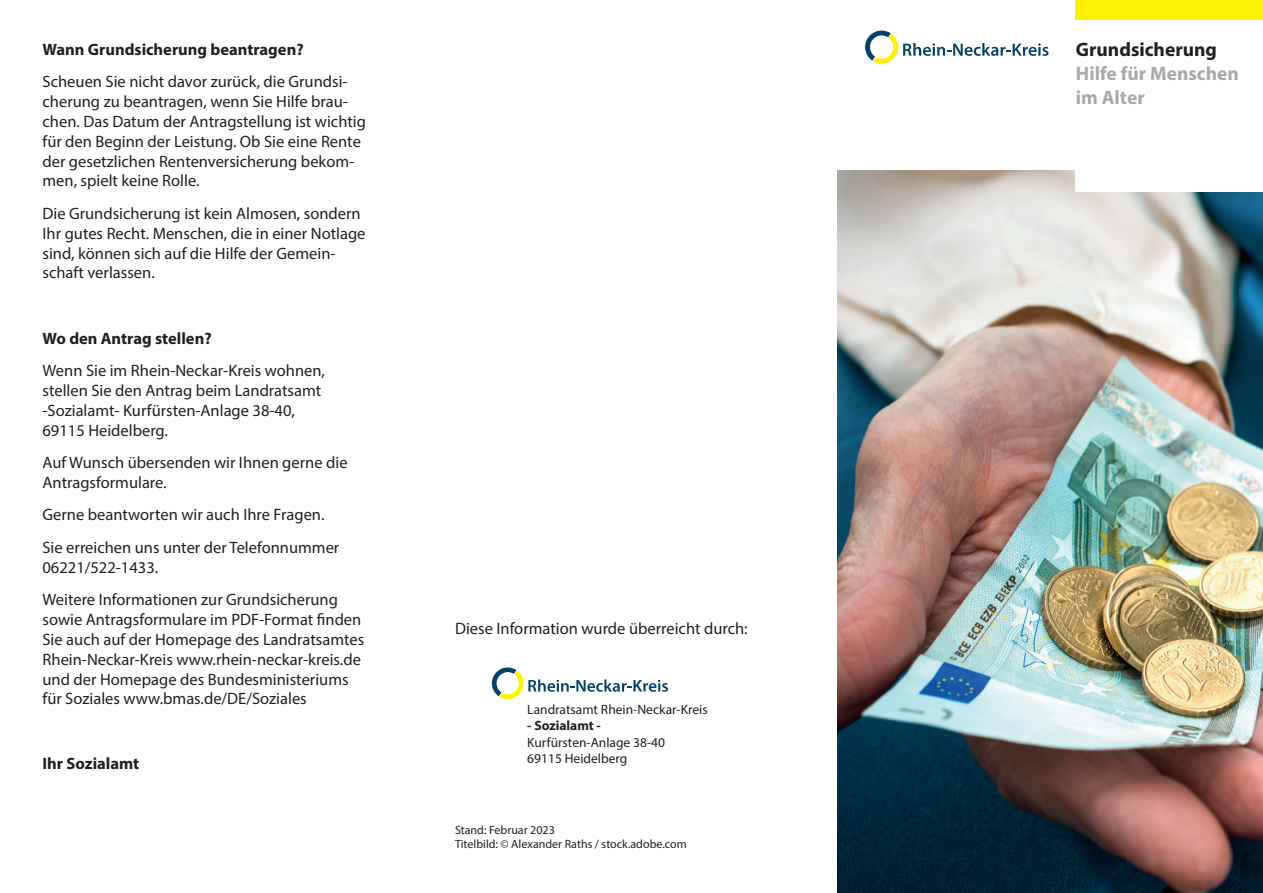
<style>
.page{position:relative;width:1263px;height:893px;background:#fff}
.page>*{position:absolute;margin:0;border:0;box-sizing:border-box;transform-origin:0 0}
.t1{font:700 19.5px/24px "Myriad Pro";color:#a8a9ad}
.t2{font:700 19.5px "Myriad Pro";color:#231f20}
.t3{font:16.5px/19.8px "Myriad Pro";color:#231f20}
.t4{font:700 16.5px "Myriad Pro";color:#231f20}
.t5{font:13.5px/16.2px "Myriad Pro";color:#231f20}
.t6{font:700 13.5px "Myriad Pro";color:#231f20}
.t7{font:12px/14.4px "Myriad Pro";color:#231f20}
</style>
<div class="page">
<div style="left:1076px;top:0;width:187px;height:19px;background:#fff101"></div>
<svg style="left:865px;top:31px;width:183px;height:33px"></svg>
<img style="left:838px;top:170px;width:425px;height:723px">
<div style="left:1076px;top:149px;width:187px;height:42px;background:#fff"></div>
<svg style="left:492px;top:667px;width:176px;height:32px"></svg>
<p class="t4" style="left:43px;top:39px;width:263px">Wann Grundsicherung beantragen?</p>
<p class="t3" style="left:43px;top:72px;width:325px">Scheuen Sie nicht davor zurück, die Grundsi&shy;cherung zu beantragen, wenn Sie Hilfe brau&shy;chen. Das Datum der Antragstellung ist wichtig für den Beginn der Leistung. Ob Sie eine Rente der gesetzlichen Rentenversicherung bekom&shy;men, spielt keine Rolle.</p>
<p class="t3" style="left:43px;top:203px;width:324px">Die Grundsicherung ist kein Almosen, sondern Ihr gutes Recht. Menschen, die in einer Notlage sind, können sich auf die Hilfe der Gemein&shy;schaft verlassen.</p>
<p class="t4" style="left:43px;top:327px;width:171px">Wo den Antrag stellen?</p>
<p class="t3" style="left:43px;top:360px;width:284px">Wenn Sie im Rhein-Neckar-Kreis wohnen, stellen Sie den Antrag beim Landratsamt -Sozialamt- Kurfürsten-Anlage 38-40, 69115 Heidelberg.</p>
<p class="t3" style="left:43px;top:452px;width:307px">Auf Wunsch übersenden wir Ihnen gerne die<br>Antragsformulare.</p>
<p class="t3" style="left:43px;top:498px;width:298px;line-height:32.5px">Gerne beantworten wir auch Ihre Fragen.<br>Sie erreichen uns unter der Telefonnummer</p>
<p class="t3" style="left:43px;top:551px;width:297px;line-height:32.5px">06221/522-1433.<br>Weitere Informationen zur Grundsicherung</p>
<p class="t3" style="left:43px;top:609px;width:323px">sowie Antragsformulare im PDF-Format finden Sie auch auf der Homepage des Landratsamtes Rhein-Neckar-Kreis www.rhein-neckar-kreis.de und der Homepage des Bundesministeriums für Soziales www.bmas.de/DE/Soziales</p>
<p class="t4" style="left:43px;top:753px;width:98px">Ihr Sozialamt</p>
<p class="t3" style="left:455px;top:618px;width:294px">Diese Information wurde überreicht durch:</p>
<p class="t5" style="left:527px;top:701px;width:182px">Landratsamt Rhein-Neckar-Kreis</p>
<p class="t6" style="left:527px;top:717px;width:75px">- Sozialamt -</p>
<p class="t5" style="left:527px;top:734px;width:139px">Kurfürsten-Anlage 38-40<br>69115 Heidelberg</p>
<p class="t7" style="left:455px;top:822px;width:233px">Stand: Februar 2023<br>Titelbild: © Alexander Raths / stock.adobe.com</p>
<p class="t2" style="left:1076px;top:37px;width:143px">Grundsicherung</p>
<p class="t1" style="left:1076px;top:61px;width:164px">Hilfe für Menschen im Alter</p>
</div>
